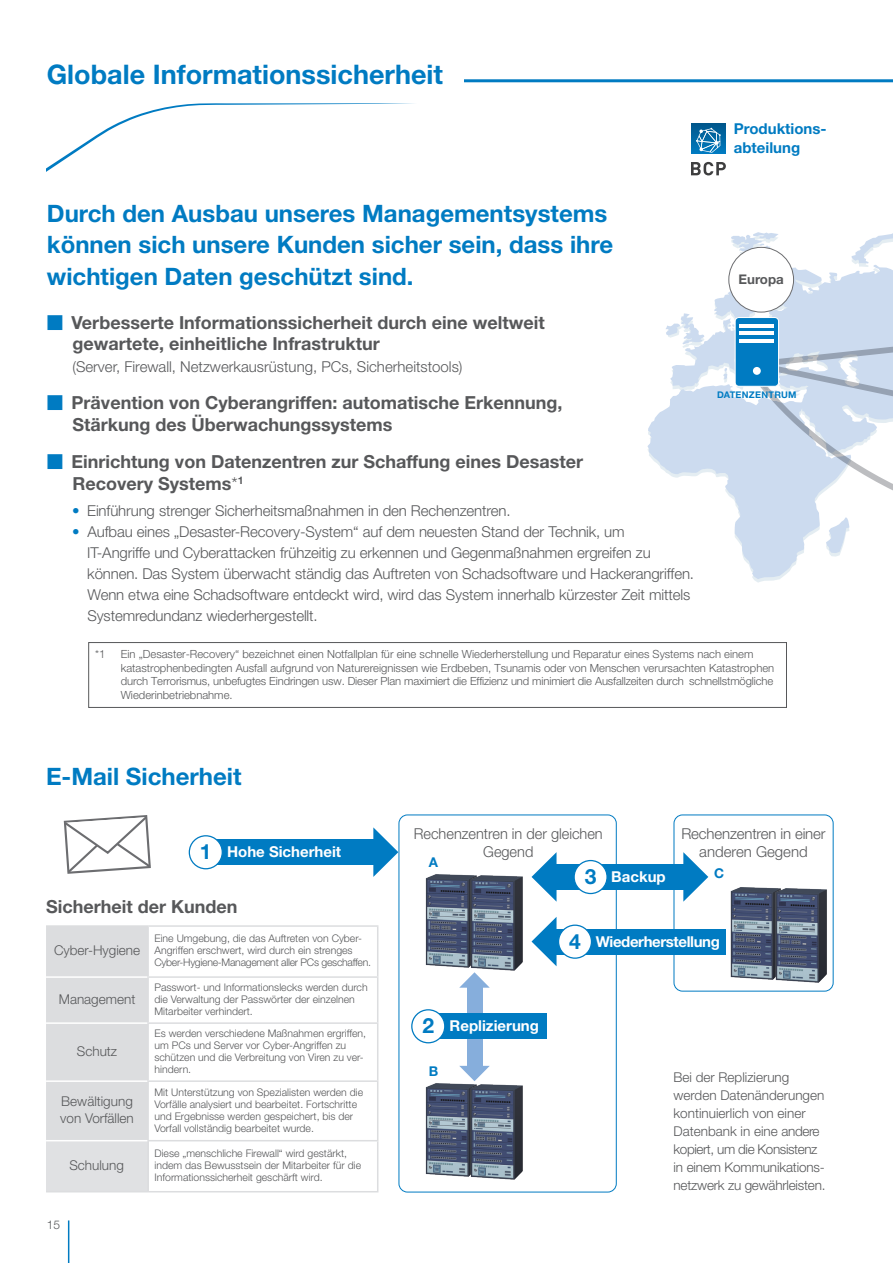
<style>
.page{position:relative;width:893px;height:1263px;background:#fff}
.page>*{position:absolute;margin:0;border:0;box-sizing:border-box;transform-origin:0 0}
.t1{font:700 27px "Helvetica Neue LT Std";color:#007bc2}
.t2{font:700 24px/31.5px "Helvetica Neue LT Std";color:#007bc2}
.t3{font:700 21px "Helvetica Neue LT Std";color:#007bc2}
.t4{font:700 18px/22.2px "Helvetica Neue LT Std";color:#57585a}
.t5{font:300 15px/21px "Helvetica Neue LT Std";letter-spacing:-.005em;color:#57585a;text-align:center}
.t6{font:700 15px "Helvetica Neue LT Std";color:#fff}
.t7{font:700 15px/19.5px "Helvetica Neue LT Std";color:#007bc2}
.t8{font:700 15px "Helvetica Neue LT Std";letter-spacing:-.025em;color:#fff}
.t9{font:300 13.5px/18px "Helvetica Neue LT Std";color:#57585a}
.t10{font:700 13.5px "Helvetica Neue LT Std";color:#007bc2}
.t11{font:700 13.35px "Helvetica Neue LT Std";color:#57585a}
.t12{font:300 12px "Helvetica Neue LT Std";color:#57585a}
.t13{font:300 11.25px/13.5px "Helvetica Neue LT Std";color:#57585a}
.t14{font:300 10.5px/12px "Helvetica Neue LT Std";color:#57585a}
.t15{font:700 9.15px "Helvetica Neue LT Std";letter-spacing:.02em;color:#007bc2}
.s1{color:#007bc2}
.s2{font-weight:300}
.s3{font-size:21px;color:#007bc2}
</style>
<div class="page">
<hr style="left:68px;top:1220px;width:1px;height:43px;background:#007bc2">
<hr style="left:329px;top:79px;width:564px;height:3px;background:#007bc2">
<div style="left:47px;top:62px;width:416px;height:22px;background:#fff"></div>
<svg style="left:47px;top:103px;width:367px;height:69px"></svg>
<div style="left:691px;top:123px;width:35px;height:30px;background:linear-gradient(to bottom,#01568b,#0079bd)"></div>
<svg style="left:696px;top:128px;width:25px;height:25px"></svg>
<svg style="left:691px;top:162px;width:35px;height:13px"></svg>
<svg style="left:647px;top:232px;width:246px;height:347px"></svg>
<svg style="left:665px;top:313px;width:39px;height:35px"></svg>
<svg style="left:756px;top:334px;width:137px;height:222px"></svg>
<div style="left:729px;top:247px;width:64px;height:65px;background:#fff;border-radius:50%"></div>
<div style="left:728px;top:247px;width:66px;height:65px;border:1px solid #6c6d70;border-radius:50%"></div>
<div style="left:735px;top:317px;width:43px;height:69px;background:#007bc2;border-radius:4px"></div>
<div style="left:735px;top:317px;width:44px;height:70px;border:1px solid #fff;border-radius:4px"></div>
<hr style="left:740px;top:324px;width:34px;height:4px;background:#fff">
<hr style="left:740px;top:332px;width:34px;height:3px;background:#fff">
<hr style="left:740px;top:339px;width:34px;height:4px;background:#fff">
<div style="left:753px;top:367px;width:8px;height:8px;background:#fff;border-radius:50%"></div>
<div style="left:88px;top:642px;width:699px;height:66px;border:1px solid #57585a"></div>
<div style="left:398px;top:814px;width:219px;height:378px;border:1px solid #007bc2;border-radius:9px"></div>
<div style="left:674px;top:814px;width:160px;height:177px;border:1px solid #007bc2;border-radius:9px"></div>
<img style="left:425px;top:874px;width:41px;height:94px">
<img style="left:466px;top:875px;width:57px;height:96px">
<img style="left:425px;top:1083px;width:41px;height:94px">
<img style="left:466px;top:1084px;width:57px;height:96px">
<div style="left:203px;top:839px;width:174px;height:26px;background:#007bc2"></div>
<svg style="left:373px;top:827px;width:25px;height:50px"></svg>
<div style="left:46px;top:927px;width:101px;height:213px;background:#dcdddf"></div>
<div style="left:46px;top:1141px;width:102px;height:51px;background:#e0e1e3"></div>
<hr style="left:46px;top:925px;width:102px;height:2px;background:#dcdddf">
<hr style="left:148px;top:925px;width:230px;height:2px;background:#dcdddf">
<hr style="left:147px;top:927px;width:2px;height:49px;background:#dcdddf">
<hr style="left:377px;top:927px;width:1px;height:49px;background:#dcdddf">
<hr style="left:147px;top:976px;width:231px;height:2px;background:#dcdddf">
<hr style="left:147px;top:978px;width:2px;height:44px;background:#dcdddf">
<hr style="left:377px;top:978px;width:1px;height:44px;background:#dcdddf">
<hr style="left:147px;top:1022px;width:231px;height:2px;background:#dcdddf">
<hr style="left:147px;top:1024px;width:2px;height:56px;background:#dcdddf">
<hr style="left:377px;top:1024px;width:1px;height:56px;background:#dcdddf">
<hr style="left:147px;top:1080px;width:231px;height:2px;background:#dcdddf">
<hr style="left:147px;top:1082px;width:2px;height:58px;background:#dcdddf">
<hr style="left:377px;top:1082px;width:1px;height:58px;background:#dcdddf">
<hr style="left:147px;top:1140px;width:231px;height:1px;background:#dcdddf">
<hr style="left:147px;top:1141px;width:2px;height:50px;background:#dcdddf">
<hr style="left:377px;top:1141px;width:1px;height:50px;background:#dcdddf">
<hr style="left:46px;top:1191px;width:102px;height:1px;background:#dcdddf">
<hr style="left:148px;top:1191px;width:230px;height:1px;background:#dcdddf">
<hr style="left:46px;top:976px;width:101px;height:2px;background:#fff">
<hr style="left:46px;top:1022px;width:101px;height:2px;background:#fff">
<hr style="left:46px;top:1080px;width:101px;height:2px;background:#fff">
<svg style="left:63px;top:815px;width:88px;height:59px"></svg>
<div style="left:189px;top:836px;width:33px;height:33px;background:#fff;border-radius:50%"></div>
<div style="left:189px;top:835px;width:34px;height:34px;border:1px solid #007bc2;border-radius:50%"></div>
<div style="left:552px;top:864px;width:136px;height:26px;background:#007bc2"></div>
<svg style="left:683px;top:852px;width:25px;height:50px"></svg>
<div style="left:574px;top:860px;width:33px;height:33px;background:#fff;border-radius:50%"></div>
<div style="left:573px;top:860px;width:35px;height:34px;border:1px solid #007bc2;border-radius:50%"></div>
<svg style="left:531px;top:852px;width:25px;height:49px"></svg>
<div style="left:467px;top:985px;width:15px;height:84px;background:#86aedc"></div>
<svg style="left:459px;top:1066px;width:31px;height:15px"></svg>
<svg style="left:459px;top:972px;width:31px;height:16px"></svg>
<div style="left:552px;top:929px;width:173px;height:25px;background:#007bc2"></div>
<svg style="left:531px;top:917px;width:25px;height:49px"></svg>
<div style="left:424px;top:1013px;width:122px;height:26px;background:#007bc2"></div>
<div style="left:412px;top:1010px;width:33px;height:33px;background:#fff;border-radius:50%"></div>
<div style="left:411px;top:1009px;width:34px;height:34px;border:1px solid #007bc2;border-radius:50%"></div>
<div style="left:558px;top:925px;width:33px;height:33px;background:#fff;border-radius:50%"></div>
<div style="left:558px;top:924px;width:34px;height:35px;border:1px solid #007bc2;border-radius:50%"></div>
<img style="left:725px;top:887px;width:45px;height:93px">
<img style="left:770px;top:888px;width:57px;height:95px">
<h1 class="t1" style="left:47px;top:58px;width:398px">Globale Informationssicherheit</h1>
<h2 class="t2" style="left:47px;top:197px;width:568px">Durch den Ausbau unseres Managementsystems können sich unsere Kunden sicher sein, dass ihre wichtigen Daten geschützt sind.</h2>
<h3 class="t4" style="left:72px;top:311px;width:474px;line-height:21px;text-indent:-26px"><span class="s1">•</span> Verbesserte Informationssicherheit durch eine weltweit gewartete, einheitliche Infrastruktur</h3>
<h3 class="t5" style="left:72px;top:356px;width:392px">(Server, Firewall, Netzwerkausrüstung, PCs, Sicherheitstools)</h3>
<h3 class="t4" style="left:72px;top:391px;width:491px;text-indent:-26px"><span class="s1">•</span> Prävention von Cyberangriffen: automatische Erkennung,<br>Stärkung des Überwachungssystems</h3>
<h3 class="t4" style="left:72px;top:450px;width:512px;text-indent:-26px"><span class="s1">•</span> Einrichtung von Datenzentren zur Schaffung eines Desaster<br>Recovery Systems<span class="s2">*</span><sup>1</sup></h3>
<h3 class="t5" style="left:72px;top:499px;width:440px"><span class="s1">•</span> Einführung strenger Sicherheitsmaßnahmen in den Rechenzentren.</h3>
<p class="t5" style="left:87px;top:520px;width:608px;text-align:left;text-indent:-15px"><span class="s1">•</span> Aufbau eines „Desaster-Recovery-System“ auf dem neuesten Stand der Technik, um<br>IT-Angriffe und Cyberattacken frühzeitig zu erkennen und Gegenmaßnahmen ergreifen zu können. Das System überwacht ständig das Auftreten von Schadsoftware und Hackerangriffen.<br>Wenn etwa eine Schadsoftware entdeckt wird, wird das System innerhalb kürzester Zeit mittels Systemredundanz wiederhergestellt.</p>
<h3 class="t7" style="left:734px;top:118px;width:94px">Produktions&shy;abteilung</h3>
<p class="t11" style="left:738px;top:271px;width:47px">Europa</p>
<p class="t15" style="left:717px;top:389px;width:81px">DATENZENTRUM</p>
<p class="t13" style="left:95px;top:647px;width:12px">*1</p>
<p class="t13" style="left:121px;top:647px;width:655px">Ein „Desaster-Recovery“ bezeichnet einen Notfallplan für eine schnelle Wiederherstellung und Reparatur eines Systems nach einem katastrophenbedingten Ausfall aufgrund von Naturereignissen wie Erdbeben, Tsunamis oder von Menschen verursachten Katastrophen durch Terrorismus, unbefugtes Eindringen usw. Dieser Plan maximiert die Effizienz und minimiert die Ausfallzeiten durch schnellstmögliche Wiederinbetriebnahme.</p>
<h2 class="t2" style="left:46px;top:760px;width:197px">E-Mail Sicherheit</h2>
<h3 class="t3" style="left:200px;top:839px;width:13px">1</h3>
<h3 class="t6" style="left:227px;top:842px;width:116px">Hohe Sicherheit</h3>
<h3 class="t4" style="left:46px;top:895px;width:193px">Sicherheit der Kunden</h3>
<p class="t9" style="left:54px;top:941px;width:88px">Cyber-Hygiene</p>
<p class="t14" style="left:154px;top:932px;width:218px">Eine Umgebung, die das Auftreten von Cyber-<br>Angriffen erschwert, wird durch ein strenges<br>Cyber-Hygiene-Management aller PCs geschaffen.</p>
<p class="t9" style="left:59px;top:990px;width:78px">Management</p>
<p class="t14" style="left:154px;top:981px;width:215px">Passwort- und Informationslecks werden durch die Verwaltung der Passwörter der einzelnen<br>Mitarbeiter verhindert.</p>
<p class="t9" style="left:77px;top:1042px;width:42px">Schutz</p>
<p class="t14" style="left:154px;top:1027px;width:213px">Es werden verschiedene Maßnahmen ergriffen, um PCs und Server vor Cyber-Angriffen zu schützen und die Verbreitung von Viren zu ver&shy;hindern.</p>
<p class="t9" style="left:60px;top:1093px;width:75px;line-height:16.5px">Bewältigung von Vorfällen</p>
<p class="t14" style="left:154px;top:1086px;width:210px">Mit Unterstützung von Spezialisten werden die Vorfälle analysiert und bearbeitet. Fortschritte und Ergebnisse werden gespeichert, bis der Vorfall vollständig bearbeitet wurde.</p>
<p class="t9" style="left:69px;top:1156px;width:56px">Schulung</p>
<p class="t14" style="left:154px;top:1147px;width:208px">Diese „menschliche Firewall“ wird gestärkt, indem das Bewusstsein der Mitarbeiter für die<br>Informationssicherheit geschärft wird.</p>
<p class="t12" style="left:47px;top:1217px;width:15px">15</p>
<h3 class="t5" style="left:414px;top:824px;width:190px;line-height:18px">Rechenzentren in der gleichen<br>Gegend</h3>
<h3 class="t5" style="left:681px;top:824px;width:146px;line-height:18px">Rechenzentren in einer anderen Gegend</h3>
<p class="t10" style="left:429px;top:854px;width:11px">A</p>
<p class="t10" style="left:714px;top:865px;width:12px">C</p>
<h3 class="t6" style="left:585px;top:867px;width:83px"><span class="s3">3</span> Backup</h3>
<h3 class="t6" style="left:422px;top:1016px;width:118px"><span class="s3">2</span> Replizierung</h3>
<p class="t10" style="left:429px;top:1062px;width:11px">B</p>
<h3 class="t8" style="left:569px;top:932px;width:152px"><span class="s3">4</span> Wiederherstellung</h3>
<p class="t9" style="left:674px;top:1068px;width:153px">Bei der Replizierung werden Datenänderungen kontinuierlich von einer<br>Datenbank in eine andere kopiert, um die Konsistenz in einem Kommunikations&shy;netzwerk zu gewährleisten.</p>
</div>
